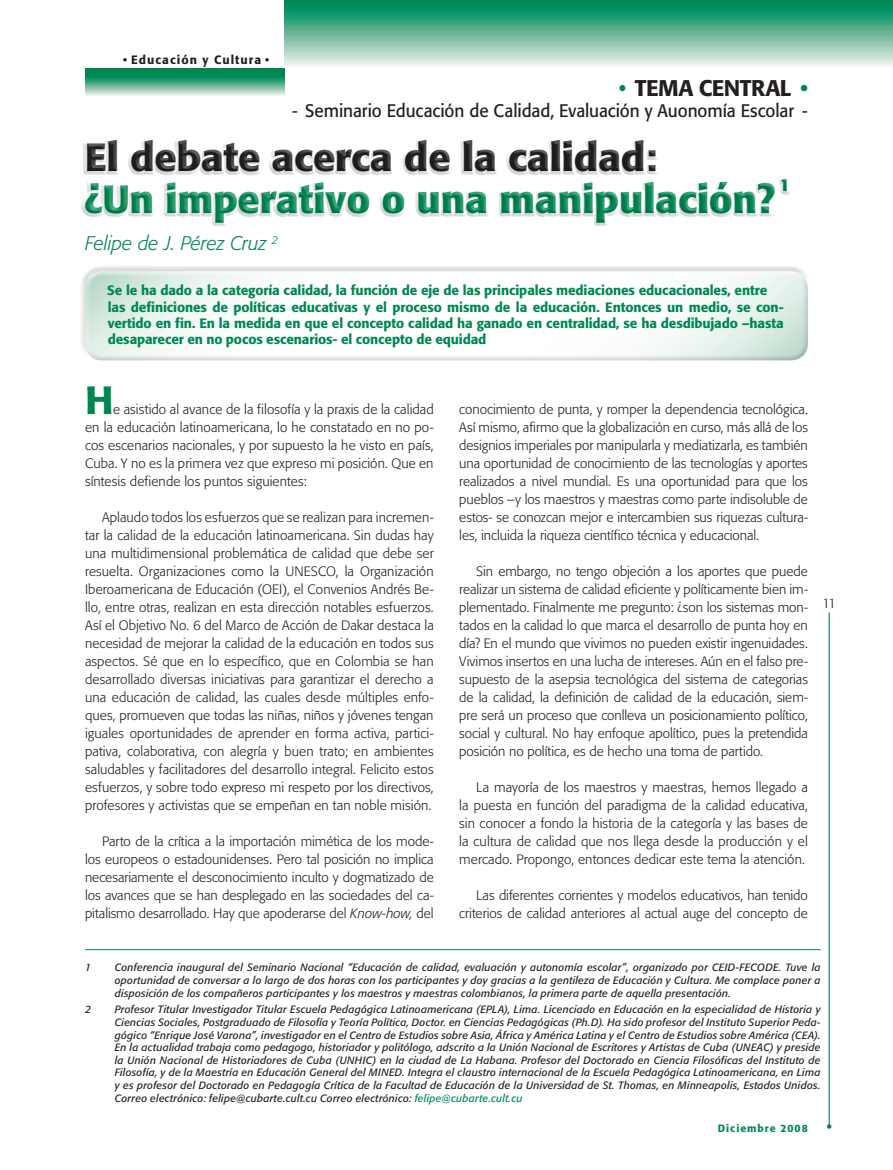
<style>
.page{position:relative;width:893px;height:1170px;background:#fff}
.page>*{position:absolute;margin:0;border:0;box-sizing:border-box;transform-origin:0 0}
.t1{font:700 39px/42px "Formata";color:#008751}
.t2{font:500 39px "Formata";color:#008751}
.t3{font:500 22.5px "Formata";letter-spacing:-.025em;color:#231f20}
.t4{font:italic 300 19.5px "Formata";letter-spacing:-.005em;color:#008751}
.t5{font:18px "Formata";letter-spacing:-.005em;color:#231f20;scale:.95 1}
.t6{font:700 17.4px "Formata";color:#008751}
.t7{font:300 13.5px/18px "Formata";color:#231f20;text-align:justify}
.t8{font:500 13.5px/16.2px "Formata";letter-spacing:-.01em;color:#008751}
.t9{font:500 12px "Formata";letter-spacing:.085em;color:#231f20}
.t10{font:italic 10.5px/12.6px "Formata";letter-spacing:.02em;color:#231f20;text-align:justify}
.t11{font:500 10.5px "Formata";letter-spacing:.095em;color:#008751}
.s1{color:#008751}
.s2{color:#231f20}
.s3{font-weight:500;color:#231f20}
.s4{font-style:italic}
</style>
<div class="page">
<hr style="left:829px;top:612px;width:1px;height:514px;background:#008751">
<svg style="left:827px;top:1124px;width:4px;height:4px"></svg>
<div style="left:73px;top:260px;width:747px;height:113px;background:#231f20;opacity:.15"></div>
<svg style="left:285px;top:0;width:608px;height:66px;background:#68b799"></svg>
<svg style="left:85px;top:68px;width:200px;height:28px;background:#50ac89"></svg>
<div style="left:71px;top:119px;width:778px;height:114px;background:#231f20;opacity:.2"></div>
<hr style="left:85px;top:949px;width:736px;height:1px;background:#008751">
<p class="t9" style="left:123px;top:52px;width:147px">• Educación y Cultura •</p>
<h2 class="t3" style="left:619px;top:74px;width:190px"><span class="s1">•</span> TEMA CENTRAL <span class="s1">•</span></h2>
<h3 class="t5" style="left:292px;top:100px;width:545px">- Seminario Educación de Calidad, Evaluación y Auonomía Escolar -</h3>
<h1 class="t1" style="left:85px;top:136px;width:691px"><span class="s2">El debate acerca de la calidad</span><span class="s3">:<br></span>¿Un imperativo o una manipulación?</h1>
<p class="t6" style="left:780px;top:174px;width:12px">1</p>
<h3 class="t4" style="left:85px;top:231px;width:195px">Felipe de J. Pérez Cruz <sup>2</sup></h3>
<p class="t8" style="left:107px;top:282px;width:678px">Se le ha dado a la categoría calidad, la función de eje de las principales mediaciones educacionales, entre las definiciones de políticas educativas y el proceso mismo de la educación. Entonces un medio, se con&shy;vertido en fin. En la medida en que el concepto calidad ha ganado en centralidad, se ha desdibujado –hasta desaparecer en no pocos escenarios- el concepto de equidad</p>
<h1 class="t2" style="left:85px;top:376px;width:30px">H</h1>
<p class="t7" style="left:85px;top:400px;width:350px;text-indent:28px">e asistido al avance de la filosofía y la praxis de la calidad en la educación latinoamericana, lo he constatado en no po&shy;cos escenarios nacionales, y por supuesto la he visto en país, Cuba. Y no es la primera vez que expreso mi posición. Que en síntesis defiende los puntos siguientes:</p>
<p class="t7" style="left:85px;top:508px;width:350px;text-indent:17px">Aplaudo todos los esfuerzos que se realizan para incremen&shy;tar la calidad de la educación latinoamericana. Sin dudas hay una multidimensional problemática de calidad que debe ser resuelta. Organizaciones como la UNESCO, la Organización Iberoamericana de Educación (OEI), el Convenios Andrés Be&shy;llo, entre otras, realizan en esta dirección notables esfuerzos.<br>Así el Objetivo No. 6 del Marco de Acción de Dakar destaca la necesidad de mejorar la calidad de la educación en todos sus aspectos. Sé que en lo específico, que en Colombia se han desarrollado diversas iniciativas para garantizar el derecho a una educación de calidad, las cuales desde múltiples enfo&shy;ques, promueven que todas las niñas, niños y jóvenes tengan iguales oportunidades de aprender en forma activa, partici&shy;pativa, colaborativa, con alegría y buen trato; en ambientes saludables y facilitadores del desarrollo integral. Felicito estos esfuerzos, y sobre todo expreso mi respeto por los directivos, profesores y activistas que se empeñan en tan noble misión.</p>
<p class="t7" style="left:85px;top:832px;width:350px;text-indent:17px">Parto de la crítica a la importación mimética de los mode&shy;los europeos o estadounidenses. Pero tal posición no implica necesariamente el desconocimiento inculto y dogmatizado de los avances que se han desplegado en las sociedades del ca&shy;pitalismo desarrollado. Hay que apoderarse del <span class="s4">Know-how,</span> del</p>
<p class="t7" style="left:459px;top:400px;width:350px">conocimiento de punta, y romper la dependencia tecnológica.<br>Así mismo, afirmo que la globalización en curso, más allá de los designios imperiales por manipularla y mediatizarla, es también una oportunidad de conocimiento de las tecnologías y aportes realizados a nivel mundial. Es una oportunidad para que los pueblos –y los maestros y maestras como parte indisoluble de estos- se conozcan mejor e intercambien sus riquezas cultura&shy;les, incluida la riqueza científico técnica y educacional.</p>
<p class="t7" style="left:459px;top:562px;width:350px;text-indent:17px">Sin embargo, no tengo objeción a los aportes que puede realizar un sistema de calidad eficiente y políticamente bien im&shy;plementado. Finalmente me pregunto: ¿son los sistemas mon&shy;tados en la calidad lo que marca el desarrollo de punta hoy en día? En el mundo que vivimos no pueden existir ingenuidades.<br>Vivimos insertos en una lucha de intereses. Aún en el falso pre&shy;supuesto de la asepsia tecnológica del sistema de categorias de la calidad, la definición de calidad de la educación, siem&shy;pre será un proceso que conlleva un posicionamiento político, social y cultural. No hay enfoque apolítico, pues la pretendida posición no política, es de hecho una toma de partido.</p>
<p class="t7" style="left:459px;top:778px;width:350px;text-indent:17px">La mayoría de los maestros y maestras, hemos llegado a la puesta en función del paradigma de la calidad educativa, sin conocer a fondo la historia de la categoría y las bases de la cultura de calidad que nos llega desde la producción y el mercado. Propongo, entonces dedicar este tema la atención.</p>
<p class="t7" style="left:459px;top:886px;width:350px;text-align:right">Las diferentes corrientes y modelos educativos, han tenido criterios de calidad anteriores al actual auge del concepto de</p>
<p class="t7" style="left:822px;top:594px;width:15px">11</p>
<p class="t10" style="left:85px;top:961px;width:8px">1</p>
<p class="t10" style="left:115px;top:961px;width:707px">Conferencia inaugural del Seminario Nacional “Educación de calidad, evaluación y autonomía escolar”, organizado por CEID-FECODE. Tuve la oportunidad de conversar a lo largo de dos horas con los participantes y doy gracias a la gentileza de Educación y Cultura. Me complace poner a disposición de los compañeros participantes y los maestros y maestras colombianos, la primera parte de aquella presentación.</p>
<p class="t10" style="left:85px;top:1003px;width:8px">2</p>
<p class="t10" style="left:115px;top:1003px;width:707px">Profesor Titular Investigador Titular Escuela Pedagógica Latinoamericana (EPLA), Lima. Licenciado en Educación en la especialidad de Historia y Ciencias Sociales, Postgraduado de Filosofía y Teoría Política, Doctor. en Ciencias Pedagógicas (Ph.D). Ha sido profesor del Instituto Superior Peda&shy;gógico “Enrique José Varona”, investigador en el Centro de Estudios sobre Asia, África y América Latina y el Centro de Estudios sobre América (CEA).<br>En la actualidad trabaja como pedagogo, historiador y politólogo, adscrito a la Unión Nacional de Escritores y Artistas de Cuba (UNEAC) y preside la Unión Nacional de Historiadores de Cuba (UNHIC) en la ciudad de La Habana. Profesor del Doctorado en Ciencia Filosóficas del Instituto de Filosofía, y de la Maestría en Educación General del MINED. Integra el claustro internacional de la Escuela Pedagógica Latinoamericana, en Lima y es profesor del Doctorado en Pedagogía Crítica de la Facultad de Educación de la Universidad de St. Thomas, en Minneapolis, Estados Unidos.<br>Correo electrónico: felipe@cubarte.cult.cu Correo electrónico: <span class="s1">felipe@cubarte.cult.cu</span></p>
<p class="t11" style="left:718px;top:1121px;width:92px">Diciembre 2008</p>
</div>
